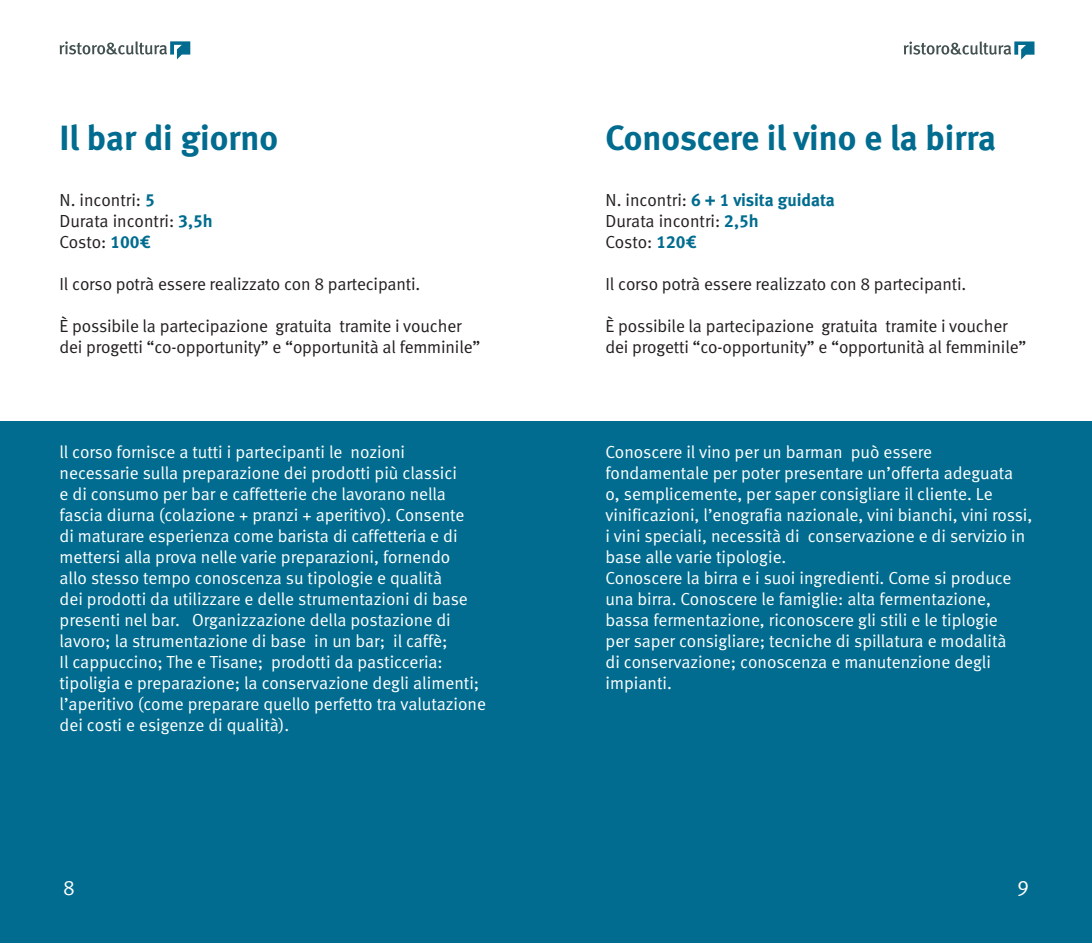
<style>
.page{position:relative;width:1092px;height:943px;background:#fff}
.page>*{position:absolute;margin:0;border:0;box-sizing:border-box;transform-origin:0 0}
.t1{font:35px "Meta Bold LF";color:#016c8f}
.t2{font:21px "Meta Normal LF";color:#fff}
.t3{font:17.5px/21px "Meta Normal LF";color:#fff}
.t4{font:17.5px/21px "Meta Normal LF";letter-spacing:-.01em;color:#231f20}
.t5{font:17.5px "Meta Bold LF";letter-spacing:-.005em;color:#016c8f}
.s1{font-family:"Meta Bold LF";color:#016c8f}
.s2{font-family:"Meta Normal LF";color:#231f20}
</style>
<div class="page">
<div style="left:0;top:421px;width:1091px;height:522px;background:#016c8f"></div>
<svg style="left:60px;top:41px;width:130px;height:18px"></svg>
<svg style="left:903px;top:41px;width:131px;height:19px"></svg>
<h1 class="t1" style="left:60px;top:117px;width:220px">Il bar di giorno</h1>
<p class="t4" style="left:60px;top:189px;width:155px">N. incontri: <span class="s1">5<br></span>Durata incontri: <span class="s1">3,5h<br></span>Costo: <span class="s1">100€</span></p>
<p class="t4" style="left:60px;top:273px;width:362px">Il corso potrà essere realizzato con 8 partecipanti.</p>
<p class="t4" style="left:60px;top:315px;width:422px">È possibile la partecipazione gratuita tramite i voucher dei progetti “co-opportunity” e “opportunità al femminile”</p>
<p class="t3" style="left:60px;top:441px;width:428px">ll corso fornisce a tutti i partecipanti le nozioni necessarie sulla preparazione dei prodotti più classici<br>e di consumo per bar e caffetterie che lavorano nella fascia diurna (colazione + pranzi + aperitivo). Consente<br>di maturare esperienza come barista di caffetteria e di mettersi alla prova nelle varie preparazioni, fornendo<br>allo stesso tempo conoscenza su tipologie e qualità<br>dei prodotti da utilizzare e delle strumentazioni di base presenti nel bar. Organizzazione della postazione di lavoro; la strumentazione di base in un bar; il caffè;<br>Il cappuccino; The e Tisane; prodotti da pasticceria: tipoligia e preparazione; la conservazione degli alimenti; l’aperitivo (come preparare quello perfetto tra valutazione dei costi e esigenze di qualità).</p>
<h1 class="t1" style="left:605px;top:117px;width:392px">Conoscere il vino e la birra</h1>
<p class="t5" style="left:605px;top:189px;width:231px"><span class="s2">N. incontri:</span> 6 + 1 visita guidata</p>
<p class="t4" style="left:605px;top:210px;width:155px">Durata incontri: <span class="s1">2,5h<br></span>Costo: <span class="s1">120€</span></p>
<p class="t4" style="left:605px;top:273px;width:362px">Il corso potrà essere realizzato con 8 partecipanti.</p>
<p class="t4" style="left:605px;top:315px;width:422px">È possibile la partecipazione gratuita tramite i voucher dei progetti “co-opportunity” e “opportunità al femminile”</p>
<p class="t3" style="left:605px;top:441px;width:428px">Conoscere il vino per un barman può essere fondamentale per poter presentare un’offerta adeguata<br>o, semplicemente, per saper consigliare il cliente. Le vinificazioni, l’enografia nazionale, vini bianchi, vini rossi, i vini speciali, necessità di conservazione e di servizio in base alle varie tipologie.<br>Conoscere la birra e i suoi ingredienti. Come si produce una birra. Conoscere le famiglie: alta fermentazione, bassa fermentazione, riconoscere gli stili e le tiplogie<br>per saper consigliare; tecniche di spillatura e modalità<br>di conservazione; conoscenza e manutenzione degli impianti.</p>
<p class="t2" style="left:63px;top:875px;width:13px">8</p>
<p class="t2" style="left:1017px;top:875px;width:13px">9</p>
</div>
